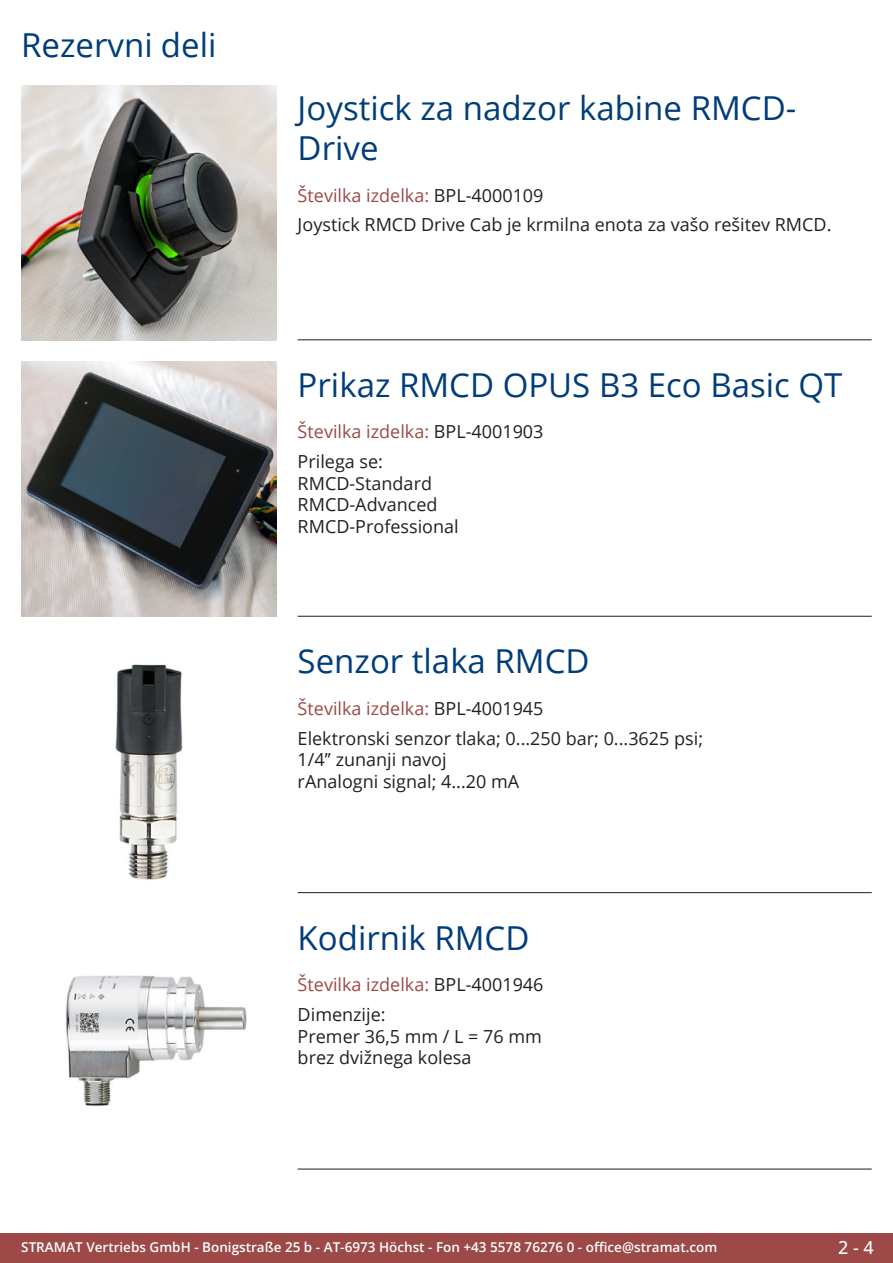
<style>
.page{position:relative;width:893px;height:1263px;background:#fff}
.page>*{position:absolute;margin:0;border:0;box-sizing:border-box;transform-origin:0 0}
.Produkttitel{font:33px/39.6px "Open Sans";color:#003d78}
.RastTitel{font:33px "Open Sans";color:#003d78}
.Beschreibung_Text{font:18px/21.6px "Open Sans";color:#231f20}
.TechDaten_Überschrif{font:18px "Open Sans";color:#9c4948}
.t1{font:500 18px "Open Sans";color:#fff}
.t2{font:600 13.5px "Open Sans";color:#fff}
.s1{color:#231f20}
</style>
<div class="page">
<div style="left:0;top:1233px;width:893px;height:30px;background:#9c4948"></div>
<hr style="left:298px;top:340px;width:574px;height:1px;background:#201d08">
<hr style="left:298px;top:616px;width:574px;height:1px;background:#201d08">
<hr style="left:298px;top:892px;width:574px;height:1px;background:#201d08">
<hr style="left:298px;top:1169px;width:574px;height:1px;background:#201d08">
<img style="left:21px;top:85px;width:255px;height:255px">
<img style="left:21px;top:361px;width:255px;height:256px">
<img style="left:115px;top:664px;width:68px;height:216px">
<img style="left:65px;top:975px;width:182px;height:131px">
<p class="RastTitel" style="left:21px;top:22px;width:197px">Rezervni deli</p>
<p class="Produkttitel" style="left:298px;top:88px;width:500px">Joystick za nadzor kabine RMCD-<br>Drive</p>
<p class="TechDaten_Überschrif" style="left:298px;top:183px;width:247px">Številka izdelka: <span class="s1">BPL-4000109</span></p>
<p class="Beschreibung_Text" style="left:298px;top:214px;width:535px">Joystick RMCD Drive Cab je krmilna enota za vašo rešitev RMCD.</p>
<p class="Produkttitel" style="left:298px;top:364px;width:546px">Prikaz RMCD OPUS B3 Eco Basic QT</p>
<p class="TechDaten_Überschrif" style="left:298px;top:420px;width:247px">Številka izdelka: <span class="s1">BPL-4001903</span></p>
<p class="Beschreibung_Text" style="left:298px;top:450px;width:163px">Prilega se:<br>RMCD-Standard<br>RMCD-Advanced<br>RMCD-Professional</p>
<p class="Produkttitel" style="left:298px;top:640px;width:293px">Senzor tlaka RMCD</p>
<p class="TechDaten_Überschrif" style="left:298px;top:696px;width:247px">Številka izdelka: <span class="s1">BPL-4001945</span></p>
<p class="Beschreibung_Text" style="left:298px;top:727px;width:407px">Elektronski senzor tlaka; 0...250 bar; 0...3625 psi;<br>1/4’’ zunanji navoj<br>rAnalogni signal; 4...20 mA</p>
<p class="Produkttitel" style="left:298px;top:917px;width:233px">Kodirnik RMCD</p>
<p class="TechDaten_Überschrif" style="left:298px;top:972px;width:247px">Številka izdelka: <span class="s1">BPL-4001946</span></p>
<p class="Beschreibung_Text" style="left:298px;top:1003px;width:246px">Dimenzije:<br>Premer 36,5 mm / L = 76 mm brez dvižnega kolesa</p>
<p class="t2" style="left:21px;top:1238px;width:698px">STRAMAT Vertriebs GmbH - Bonigstraße 25 b - AT-6973 Höchst - Fon +43 5578 76276 0 - office@stramat.com</p>
<p class="t1" style="left:838px;top:1234px;width:37px">2 - 4</p>
</div>
